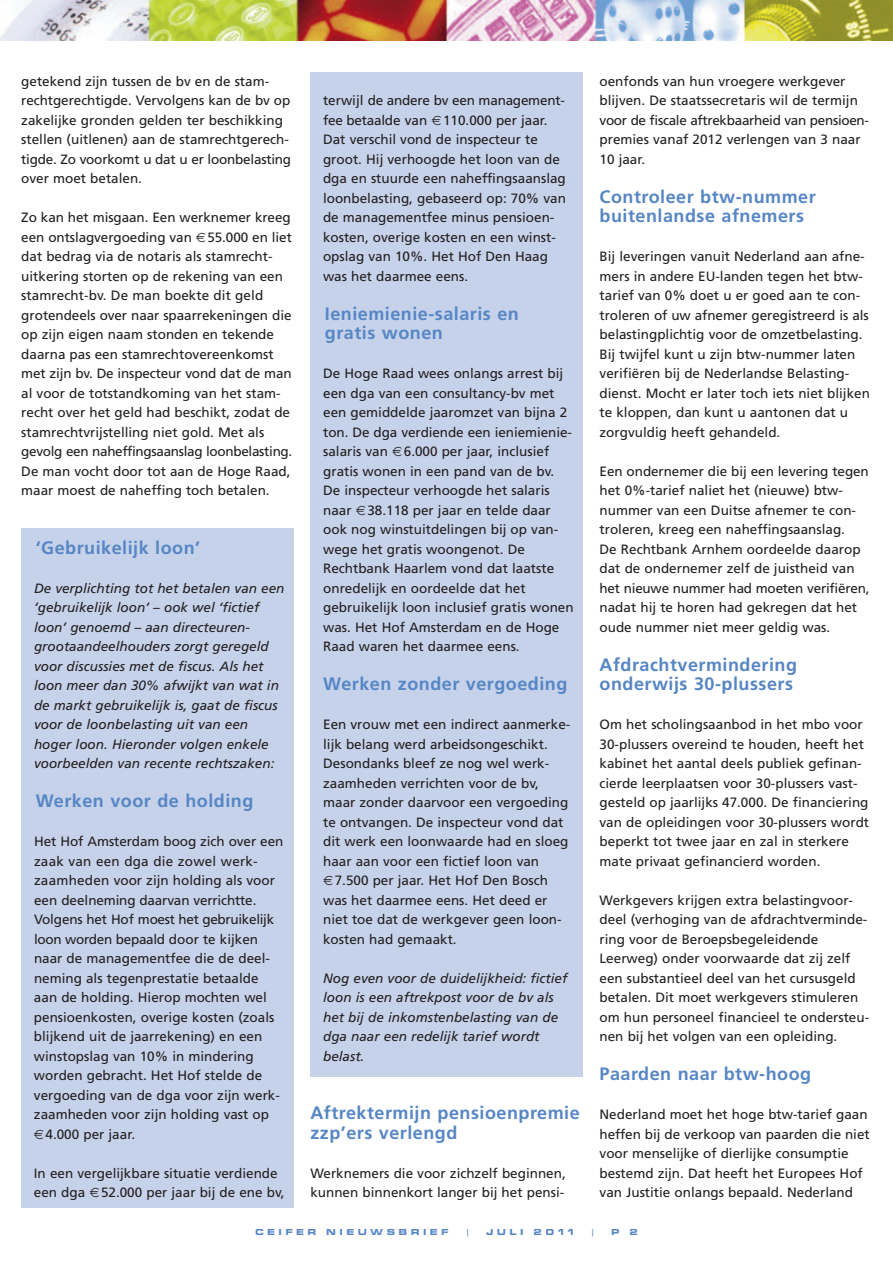
<style>
.page{position:relative;width:893px;height:1263px;background:#fff}
.page>*{position:absolute;margin:0;border:0;box-sizing:border-box;transform-origin:0 0}
.t1{font:700 18px/19.5px "Frutiger";letter-spacing:.03em;color:#5786c5}
.t2{font:13.5px/19.5px "Frutiger";color:#231f20}
.t3{font:italic 13.5px/19.5px "Frutiger";color:#231f20}
.t4{font:13.5px "Frutiger";letter-spacing:-.02em;color:#231f20}
.t5{font:9px "Microgramma D Bold Exte";letter-spacing:.45em;color:#5786c5}
.t6{font:9px "Microgramma D Medi Exte";color:#5786c5}
</style>
<div class="page">
<div style="left:21px;top:528px;width:272px;height:680px;background:#c6d2ea"></div>
<div style="left:310px;top:72px;width:273px;height:1005px;background:#c6d2ea"></div>
<img style="left:0;top:0;width:893px;height:40px">
<p class="t2" style="left:21px;top:72px;width:271px">getekend zijn tussen de bv en de stam&shy;rechtgerechtigde. Vervolgens kan de bv op zakelijke gronden gelden ter beschikking stellen (uitlenen) aan de stamrechtgerech&shy;tigde. Zo voorkomt u dat u er loonbelasting over moet betalen.</p>
<p class="t2" style="left:21px;top:209px;width:273px">Zo kan het misgaan. Een werknemer kreeg een ontslagvergoeding van 55.000 en liet dat bedrag via de notaris als stamrecht&shy;uitkering storten op de rekening van een stamrecht-bv. De man boekte dit geld grotendeels over naar spaarrekeningen die op zijn eigen naam stonden en tekende daarna pas een stamrechtovereenkomst met zijn bv. De inspecteur vond dat de man al voor de totstandkoming van het stam&shy;recht over het geld had beschikt, zodat de stamrechtvrijstelling niet gold. Met als gevolg een naheffingsaanslag loonbelasting.<br>De man vocht door tot aan de Hoge Raad, maar moest de naheffing toch betalen.</p>
<h1 class="t1" style="left:36px;top:539px;width:166px">‘Gebruikelijk loon’</h1>
<p class="t3" style="left:34px;top:579px;width:252px">De verplichting tot het betalen van een ‘gebruikelijk loon’ – ook wel ‘fictief loon’ genoemd – aan directeuren&shy;grootaandeelhouders zorgt geregeld voor discussies met de fiscus. Als het loon meer dan 30% afwijkt van wat in de markt gebruikelijk is, gaat de fiscus voor de loonbelasting uit van een hoger loon. Hieronder volgen enkele voorbeelden van recente rechtszaken:</p>
<h1 class="t1" style="left:36px;top:793px;width:219px">Werken voor de holding</h1>
<p class="t2" style="left:34px;top:833px;width:251px">Het Hof Amsterdam boog zich over een</p>
<p class="t2" style="left:34px;top:852px;width:225px">zaak van een dga die zowel werk-</p>
<p class="t2" style="left:34px;top:872px;width:242px">zaamheden voor zijn holding als voor</p>
<p class="t2" style="left:34px;top:891px;width:224px">een deelneming daarvan verrichtte.</p>
<p class="t4" style="left:34px;top:914px;width:242px">Volgens het Hof moest het gebruikelijk</p>
<p class="t4" style="left:34px;top:934px;width:226px">loon worden bepaald door te kijken</p>
<p class="t2" style="left:34px;top:950px;width:237px">naar de managementfee die de deel-</p>
<p class="t2" style="left:34px;top:969px;width:226px">neming als tegenprestatie betaalde</p>
<p class="t2" style="left:34px;top:989px;width:234px">aan de holding. Hierop mochten wel</p>
<p class="t2" style="left:34px;top:1008px;width:242px">pensioenkosten, overige kosten (zoals</p>
<p class="t2" style="left:34px;top:1028px;width:230px">blijkend uit de jaarrekening) en een</p>
<p class="t2" style="left:34px;top:1047px;width:221px">winstopslag van 10% in mindering</p>
<p class="t2" style="left:34px;top:1067px;width:230px">worden gebracht. Het Hof stelde de</p>
<p class="t2" style="left:34px;top:1086px;width:247px">vergoeding van de dga voor zijn werk-</p>
<p class="t2" style="left:34px;top:1106px;width:237px">zaamheden voor zijn holding vast op</p>
<p class="t2" style="left:46px;top:1125px;width:91px">4.000 per jaar.</p>
<p class="t2" style="left:34px;top:1164px;width:252px">In een vergelijkbare situatie verdiende een dga 52.000 per jaar bij de ene bv,</p>
<p class="t2" style="left:323px;top:92px;width:245px">terwijl de andere bv een management&shy;fee betaalde van 110.000 per jaar.<br>Dat verschil vond de inspecteur te groot. Hij verhoogde het loon van de dga en stuurde een naheffingsaanslag loonbelasting, gebaseerd op: 70% van de managementfee minus pensioen&shy;kosten, overige kosten en een winst&shy;opslag van 10%. Het Hof Den Haag was het daarmee eens.</p>
<h1 class="t1" style="left:325px;top:305px;width:196px">Ieniemienie-salaris en gratis wonen</h1>
<p class="t2" style="left:323px;top:365px;width:252px">De Hoge Raad wees onlangs arrest bij een dga van een consultancy-bv met een gemiddelde jaaromzet van bijna 2 ton. De dga verdiende een ieniemienie&shy;salaris van 6.000 per jaar, inclusief gratis wonen in een pand van de bv.<br>De inspecteur verhoogde het salaris naar 38.118 per jaar en telde daar ook nog winstuitdelingen bij op van&shy;wege het gratis woongenot. De Rechtbank Haarlem vond dat laatste onredelijk en oordeelde dat het gebruikelijk loon inclusief gratis wonen was. Het Hof Amsterdam en de Hoge Raad waren het daarmee eens.</p>
<h1 class="t1" style="left:323px;top:676px;width:246px">Werken zonder vergoeding</h1>
<p class="t2" style="left:323px;top:716px;width:249px">Een vrouw met een indirect aanmerke-</p>
<p class="t2" style="left:323px;top:735px;width:226px">lijk belang werd arbeidsongeschikt.</p>
<p class="t2" style="left:323px;top:755px;width:228px">Desondanks bleef ze nog wel werk-</p>
<p class="t2" style="left:323px;top:774px;width:217px">zaamheden verrichten voor de bv,</p>
<p class="t2" style="left:323px;top:794px;width:247px">maar zonder daarvoor een vergoeding</p>
<p class="t2" style="left:323px;top:813px;width:242px">te ontvangen. De inspecteur vond dat</p>
<p class="t2" style="left:323px;top:833px;width:247px">dit werk een loonwaarde had en sloeg</p>
<p class="t2" style="left:323px;top:852px;width:218px">haar aan voor een fictief loon van</p>
<p class="t2" style="left:335px;top:872px;width:215px">7.500 per jaar. Het Hof Den Bosch</p>
<p class="t2" style="left:323px;top:891px;width:226px">was het daarmee eens. Het deed er</p>
<p class="t2" style="left:323px;top:911px;width:240px">niet toe dat de werkgever geen loon-</p>
<p class="t2" style="left:323px;top:930px;width:135px">kosten had gemaakt.</p>
<p class="t3" style="left:323px;top:969px;width:246px">Nog even voor de duidelijkheid: fictief loon is een aftrekpost voor de bv als het bij de inkomstenbelasting van de dga naar een redelijk tarief wordt belast.</p>
<h1 class="t1" style="left:310px;top:1105px;width:271px">Aftrektermijn pensioenpremie zzp’ers verlengd</h1>
<p class="t2" style="left:310px;top:1164px;width:257px">Werknemers die voor zichzelf beginnen, kunnen binnenkort langer bij het pensi-</p>
<p class="t2" style="left:600px;top:72px;width:271px">oenfonds van hun vroegere werkgever blijven. De staatssecretaris wil de termijn voor de fiscale aftrekbaarheid van pensioen&shy;premies vanaf 2012 verlengen van 3 naar 10 jaar.</p>
<h1 class="t1" style="left:600px;top:188px;width:218px">Controleer btw-nummer buitenlandse afnemers</h1>
<p class="t2" style="left:600px;top:248px;width:272px">Bij leveringen vanuit Nederland aan afne&shy;mers in andere EU-landen tegen het btw&shy;tarief van 0% doet u er goed aan te con&shy;troleren of uw afnemer geregistreerd is als belastingplichtig voor de omzetbelasting.<br>Bij twijfel kunt u zijn btw-nummer laten verifiëren bij de Nederlandse Belasting&shy;dienst. Mocht er later toch iets niet blijken te kloppen, dan kunt u aantonen dat u zorgvuldig heeft gehandeld.</p>
<p class="t2" style="left:600px;top:462px;width:271px">Een ondernemer die bij een levering tegen het 0%-tarief naliet het (nieuwe) btw&shy;nummer van een Duitse afnemer te con&shy;troleren, kreeg een naheffingsaanslag.<br>De Rechtbank Arnhem oordeelde daarop dat de ondernemer zelf de juistheid van het nieuwe nummer had moeten verifiëren, nadat hij te horen had gekregen dat het oude nummer niet meer geldig was.</p>
<h1 class="t1" style="left:600px;top:656px;width:199px">Afdrachtvermindering onderwijs 30-plussers</h1>
<p class="t2" style="left:600px;top:716px;width:271px">Om het scholingsaanbod in het mbo voor 30-plussers overeind te houden, heeft het kabinet het aantal deels publiek gefinan&shy;cierde leerplaatsen voor 30-plussers vast&shy;gesteld op jaarlijks 47.000. De financiering van de opleidingen voor 30-plussers wordt beperkt tot twee jaar en zal in sterkere mate privaat gefinancierd worden.</p>
<p class="t2" style="left:600px;top:891px;width:271px">Werkgevers krijgen extra belastingvoor&shy;deel (verhoging van de afdrachtverminde&shy;ring voor de Beroepsbegeleidende Leerweg) onder voorwaarde dat zij zelf een substantieel deel van het cursusgeld betalen. Dit moet werkgevers stimuleren om hun personeel financieel te ondersteu&shy;nen bij het volgen van een opleiding.</p>
<h1 class="t1" style="left:600px;top:1066px;width:213px">Paarden naar btw-hoog</h1>
<p class="t2" style="left:600px;top:1106px;width:272px">Nederland moet het hoge btw-tarief gaan heffen bij de verkoop van paarden die niet voor menselijke of dierlijke consumptie bestemd zijn. Dat heeft het Europees Hof van Justitie onlangs bepaald. Nederland</p>
<p class="t5" style="left:255px;top:1226px;width:194px">CEIFER NIEUWSBRIEF</p>
<p class="t6" style="left:465px;top:1226px;width:6px">|</p>
<p class="t5" style="left:486px;top:1226px;width:88px">JULI 2011</p>
<p class="t6" style="left:590px;top:1226px;width:6px">|</p>
<p class="t5" style="left:611px;top:1226px;width:28px">P 2</p>
</div>
